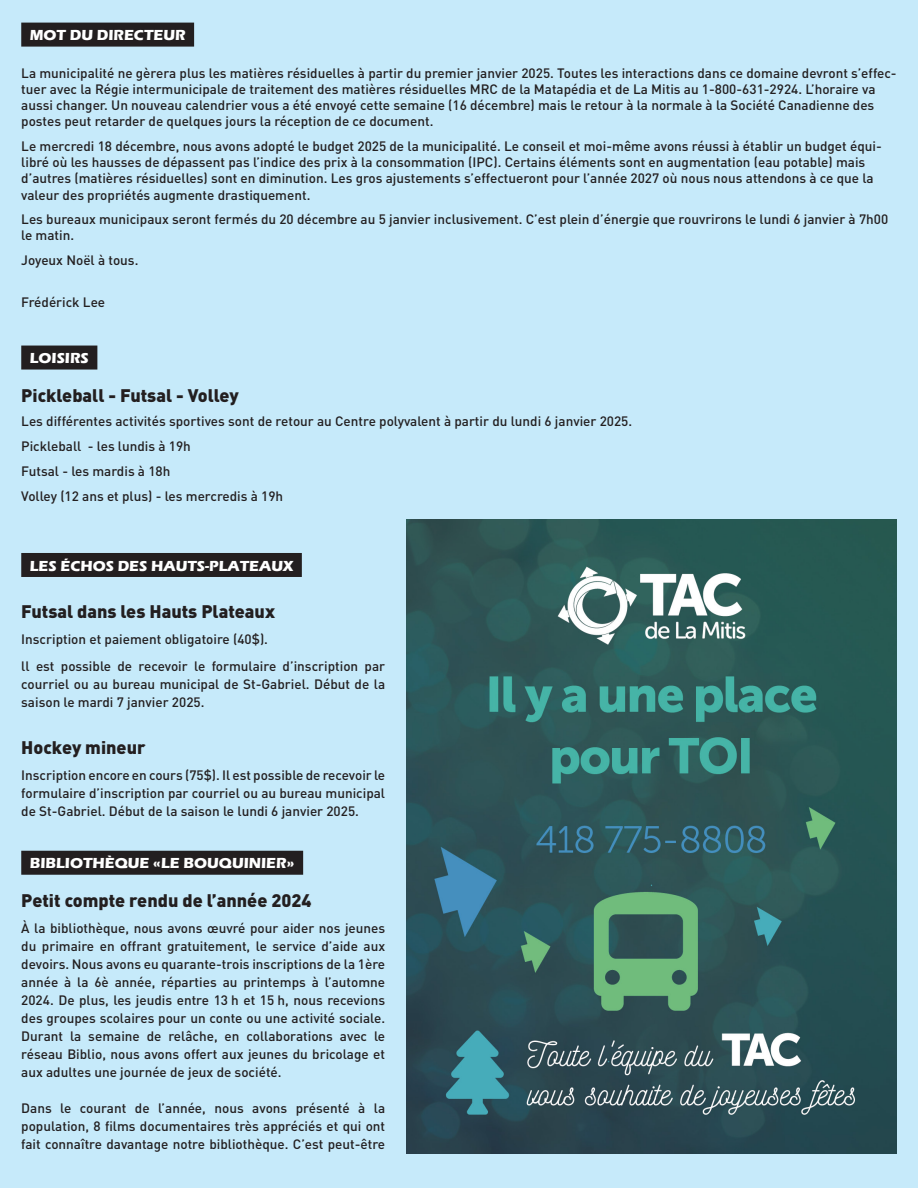
<style>
.page{position:relative;width:918px;height:1188px;background:#fff}
.page>*{position:absolute;margin:0;border:0;box-sizing:border-box;transform-origin:0 0}
.t1{font:900 18px "DIN Pro";color:#231f20}
.Sur-titre{font:700 15px "Eras ITC";color:#fff}
.t2{font:500 13.5px/18px "DIN Pro";color:#231f20;text-align:justify}
</style>
<div class="page">
<div style="left:0;top:1px;width:918px;height:1187px;background:#c6eafa"></div>
<div style="left:21px;top:23px;width:173px;height:24px;background:#231f20"></div>
<div style="left:21px;top:346px;width:76px;height:24px;background:#231f20"></div>
<div style="left:21px;top:553px;width:281px;height:24px;background:#231f20"></div>
<div style="left:21px;top:851px;width:282px;height:24px;background:#231f20"></div>
<img style="left:406px;top:520px;width:491px;height:634px">
<p class="Sur-titre" style="left:30px;top:27px;width:157px">MOT DU DIRECTEUR</p>
<p class="t2" style="left:21px;top:64px;width:877px;line-height:16.2px;text-align:left">La municipalité ne gèrera plus les matières résiduelles à partir du premier janvier 2025. Toutes les interactions dans ce domaine devront s’effec&shy;tuer avec la Régie intermunicipale de traitement des matières résiduelles MRC de la Matapédia et de La Mitis au 1-800-631-2924. L’horaire va aussi changer. Un nouveau calendrier vous a été envoyé cette semaine (16 décembre) mais le retour à la normale à la Société Canadienne des postes peut retarder de quelques jours la réception de ce document.</p>
<p class="t2" style="left:21px;top:137px;width:862px;line-height:16.2px;text-align:left">Le mercredi 18 décembre, nous avons adopté le budget 2025 de la municipalité. Le conseil et moi-même avons réussi à établir un budget équi&shy;libré où les hausses de dépassent pas l’indice des prix à la consommation (IPC). Certains éléments sont en augmentation (eau potable) mais d’autres (matières résiduelles) sont en diminution. Les gros ajustements s’effectueront pour l’année 2027 où nous nous attendons à ce que la valeur des propriétés augmente drastiquement.</p>
<p class="t2" style="left:21px;top:211px;width:869px;line-height:16.2px">Les bureaux municipaux seront fermés du 20 décembre au 5 janvier inclusivement. C’est plein d’énergie que rouvrirons le lundi 6 janvier à 7h00 le matin.</p>
<p class="t2" style="left:21px;top:251px;width:119px">Joyeux Noël à tous.</p>
<p class="t2" style="left:21px;top:292px;width:85px">Frédérick Lee</p>
<p class="Sur-titre" style="left:30px;top:350px;width:61px">LOISIRS</p>
<p class="t1" style="left:21px;top:383px;width:219px">Pickleball - Futsal - Volley</p>
<p class="t2" style="left:21px;top:412px;width:612px">Les différentes activités sportives sont de retour au Centre polyvalent à partir du lundi 6 janvier 2025.</p>
<p class="t2" style="left:21px;top:437px;width:171px">Pickleball - les lundis à 19h</p>
<p class="t2" style="left:21px;top:461px;width:151px">Futsal - les mardis à 18h</p>
<p class="t2" style="left:21px;top:486px;width:264px">Volley (12 ans et plus) - les mercredis à 19h</p>
<p class="Sur-titre" style="left:30px;top:557px;width:265px">LES ÉCHOS DES HAUTS-PLATEAUX</p>
<p class="t1" style="left:21px;top:599px;width:255px">Futsal dans les Hauts Plateaux</p>
<p class="t2" style="left:21px;top:630px;width:248px">Inscription et paiement obligatoire (40$).</p>
<p class="t2" style="left:21px;top:656px;width:365px">ll est possible de recevoir le formulaire d’inscription par courriel ou au bureau municipal de St-Gabriel. Début de la saison le mardi 7 janvier 2025.</p>
<p class="t1" style="left:21px;top:735px;width:126px">Hockey mineur</p>
<p class="t2" style="left:21px;top:766px;width:365px">Inscription encore en cours (75$). Il est possible de recevoir le formulaire d’inscription par courriel ou au bureau municipal de St-Gabriel. Début de la saison le lundi 6 janvier 2025.</p>
<p class="Sur-titre" style="left:30px;top:855px;width:266px">BIBLIOTHÈQUE «LE BOUQUINIER»</p>
<p class="t1" style="left:21px;top:888px;width:292px">Petit compte rendu de l’année 2024</p>
<p class="t2" style="left:21px;top:919px;width:365px">À la bibliothèque, nous avons œuvré pour aider nos jeunes du primaire en offrant gratuitement, le service d’aide aux devoirs. Nous avons eu quarante-trois inscriptions de la 1ère année à la 6è année, réparties au printemps à l’automne 2024. De plus, les jeudis entre 13 h et 15 h, nous recevions des groupes scolaires pour un conte ou une activité sociale.<br>Durant la semaine de relâche, en collaborations avec le réseau Biblio, nous avons offert aux jeunes du bricolage et aux adultes une journée de jeux de société.</p>
<p class="t2" style="left:21px;top:1099px;width:365px">Dans le courant de l’année, nous avons présenté à la population, 8 films documentaires très appréciés et qui ont fait connaître davantage notre bibliothèque. C’est peut-être</p>
</div>
